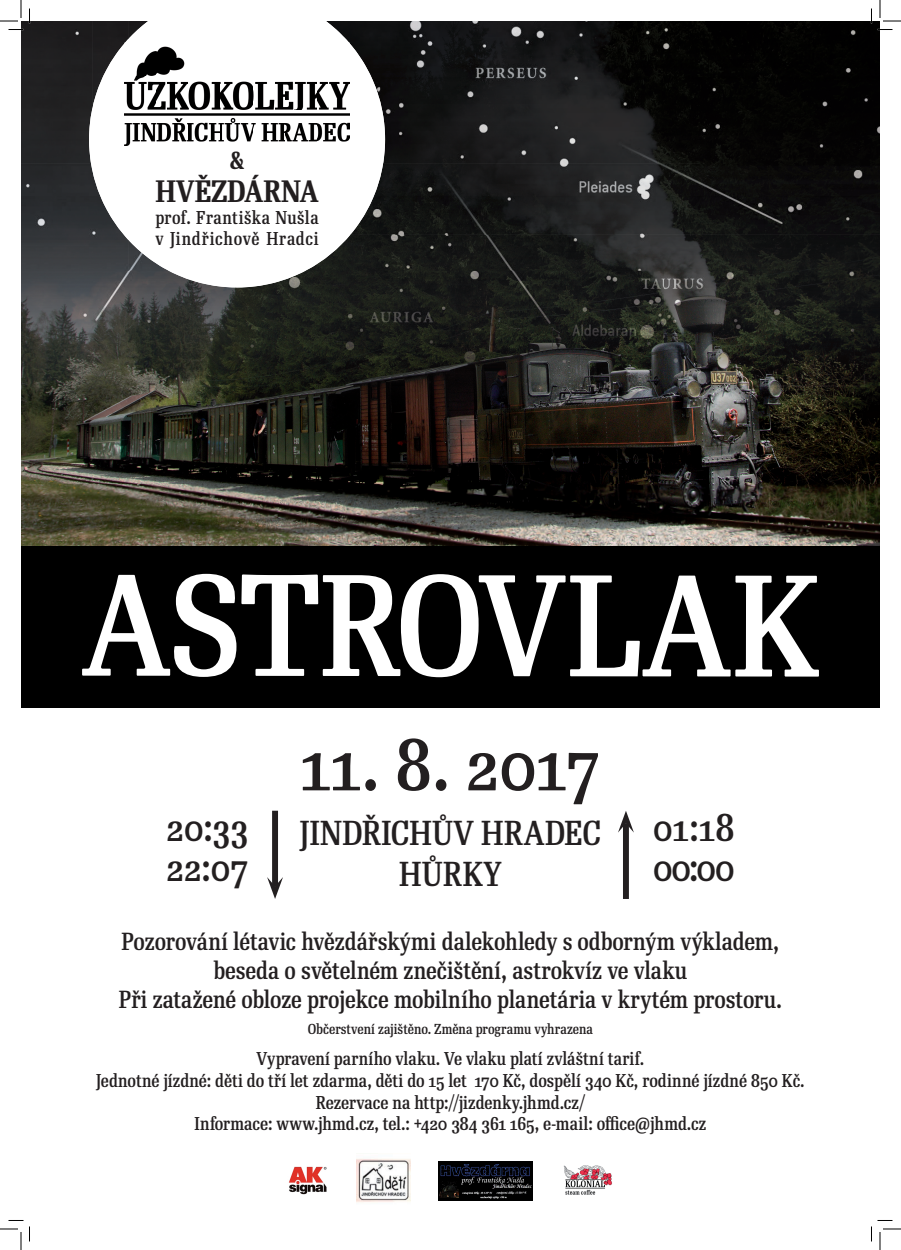
<style>
.page{position:relative;width:901px;height:1250px;background:#fff}
.page>*{position:absolute;margin:0;border:0;box-sizing:border-box;transform-origin:0 0}
.t1{font:500 140px "Re Public Std Cond";color:#fff}
.t2{font:500 71.3px "Re Public Std Cond";color:#231f20}
.t3{font:500 37.6px/40.8px "Re Public Std Cond";color:#231f20}
.t4{font:500 33.6px/40.3px "Re Public Std Cond";letter-spacing:.015em;color:#231f20;text-align:center}
.t5{font:700 30px "Re Public Std Cond";color:#221e1f}
.t6{font:500 24px/28.8px "Re Public Std Cond";color:#231f20;text-align:center}
.t7{font:700 24px "Re Public Std Cond";color:#221e1f}
.t8{font:500 18px/21.6px "Re Public Std Cond";color:#231f20;text-align:center}
.t9{font:500 18px/21.6px "Re Public Std Cond";letter-spacing:.03em;color:#221e1f}
.t10{font:500 14px "Re Public Std Cond";color:#231f20}
</style>
<div class="page">
<img style="left:21px;top:270px;width:859px;height:276px">
<img style="left:21px;top:164px;width:68px;height:106px">
<img style="left:385px;top:235px;width:495px;height:35px">
<img style="left:385px;top:164px;width:495px;height:71px">
<div style="left:21px;top:21px;width:68px;height:143px;background:#212022"></div>
<img style="left:385px;top:21px;width:495px;height:143px">
<svg style="left:89px;top:21px;width:296px;height:266px"></svg>
<img style="left:125px;top:42px;width:225px;height:103px">
<div style="left:21px;top:546px;width:859px;height:162px;background:#000"></div>
<div style="left:623px;top:823px;width:6px;height:76px;background:#231f20"></div>
<svg style="left:618px;top:811px;width:16px;height:21px"></svg>
<div style="left:272px;top:810px;width:6px;height:76px;background:#231f20"></div>
<svg style="left:267px;top:877px;width:16px;height:22px"></svg>
<img style="left:439px;top:1161px;width:94px;height:39px">
<img style="left:356px;top:1159px;width:54px;height:43px">
<img style="left:563px;top:1165px;width:49px;height:29px">
<img style="left:288px;top:1166px;width:39px;height:29px">
<svg style="left:0;top:0;width:30px;height:30px"></svg>
<svg style="left:0;top:1220px;width:30px;height:30px"></svg>
<svg style="left:871px;top:0;width:30px;height:30px"></svg>
<svg style="left:871px;top:1220px;width:30px;height:30px"></svg>
<h3 class="t7" style="left:229px;top:145px;width:17px">&amp;</h3>
<h3 class="t5" style="left:155px;top:172px;width:165px">HVĚZDÁRNA</h3>
<p class="t9" style="left:155px;top:206px;width:165px">prof. Františka Nušla v Jindřichově Hradci</p>
<h1 class="t1" style="left:82px;top:536px;width:739px">ASTROVLAK</h1>
<h2 class="t2" style="left:301px;top:719px;width:300px">11. 8. 2017</h2>
<h3 class="t3" style="left:166px;top:807px;width:84px">20:33<br>22:07</h3>
<h3 class="t3" style="left:653px;top:807px;width:84px">01:18<br>00:00</h3>
<h3 class="t4" style="left:300px;top:813px;width:303px">JINDŘICHŮV HRADEC<br>HŮRKY</h3>
<h3 class="t6" style="left:119px;top:927px;width:665px">Pozorování létavic hvězdářskými dalekohledy s odborným výkladem, beseda o světelném znečištění, astrokvíz ve vlaku<br>Při zatažené obloze projekce mobilního planetária v krytém prostoru.</h3>
<p class="t10" style="left:308px;top:1020px;width:287px">Občerstvení zajištěno. Změna programu vyhrazena</p>
<p class="t8" style="left:96px;top:1048px;width:710px">Vypravení parního vlaku. Ve vlaku platí zvláštní tarif.<br>Jednotné jízdné: děti do tří let zdarma, děti do 15 let 170 Kč, dospělí 340 Kč, rodinné jízdné 850 Kč.<br>Rezervace na http://jizdenky.jhmd.cz/<br>Informace: www.jhmd.cz, tel.: +420 384 361 165, e-mail: office@jhmd.cz</p>
</div>
